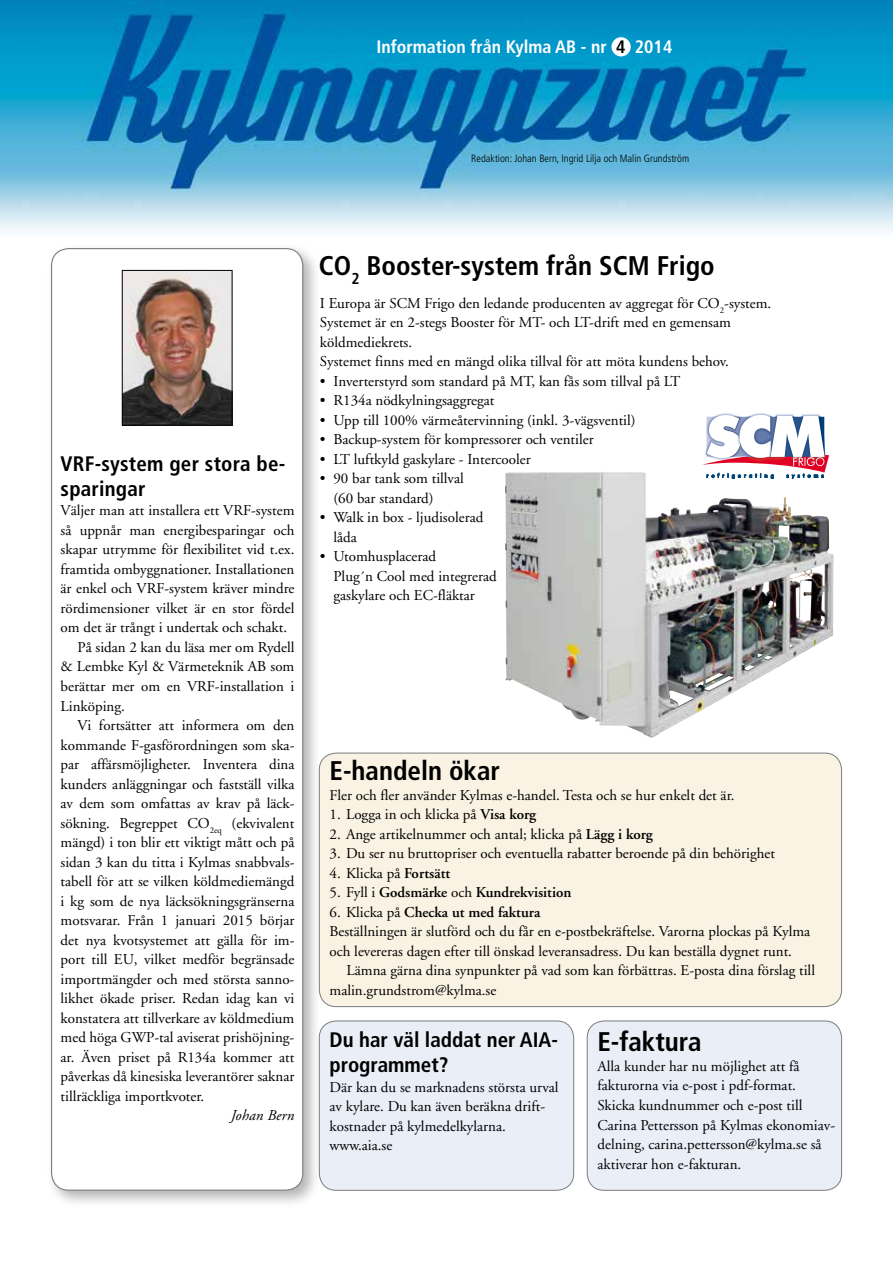
<style>
.page{position:relative;width:893px;height:1263px;background:#fff}
.page>*{position:absolute;margin:0;border:0;box-sizing:border-box;transform-origin:0 0}
.t1{font:700 condensed 27px "Frutiger LT";color:#000}
.t2{font:700 condensed 21px/25.2px "Frutiger LT";color:#000}
.t3{font:700 condensed 18px "Frutiger LT";color:#fff}
.t4{font:15px/19.5px "Adobe Garamond LT";color:#000}
.t5{font:600 15px "Adobe Garamond LT";color:#000}
.t6{font:italic 15px "Adobe Garamond LT";letter-spacing:.01em;color:#000}
.t7{font:300 condensed 10.5px "Frutiger LT";color:#000}
.s1{color:#000}
.s2{font-weight:600}
.s3{font-weight:400}
</style>
<div class="page">
<div style="left:319px;top:1021px;width:255px;height:169px;background:#eaeef7;border-radius:17px"></div>
<div style="left:319px;top:1020px;width:255px;height:171px;border:1px solid #7b7c7e;border-radius:17px"></div>
<img style="left:0;top:0;width:893px;height:231px">
<div style="left:611px;top:37px;width:20px;height:19px;background:#fff;border-radius:50%"></div>
<div style="left:46px;top:243px;width:275px;height:966px;background:#000;opacity:.3"></div>
<div style="left:52px;top:249px;width:251px;height:941px;background:#fff;border-radius:17px"></div>
<img style="left:124px;top:272px;width:106px;height:152px">
<div style="left:122px;top:270px;width:110px;height:156px;border:1px solid #000"></div>
<div style="left:587px;top:1021px;width:255px;height:169px;background:#eaeef7;border-radius:17px"></div>
<div style="left:587px;top:1020px;width:255px;height:171px;border:1px solid #7b7c7e;border-radius:17px"></div>
<div style="left:319px;top:753px;width:523px;height:253px;background:#faf3e3;border-radius:17px"></div>
<div style="left:319px;top:753px;width:523px;height:254px;border:1px solid #7b7c7e;border-radius:17px"></div>
<svg style="left:702px;top:413px;width:127px;height:59px"></svg>
<img style="left:505px;top:472px;width:329px;height:266px">
<p class="t3" style="left:376px;top:36px;width:298px">Information från Kylma AB - nr <span class="s1">4</span> 2014</p>
<p class="t7" style="left:471px;top:152px;width:219px">Redaktion: Johan Bern, Ingrid Lilja och Malin Grundström</p>
<h2 class="t2" style="left:61px;top:451px;width:226px">VRF-system ger stora be&shy;sparingar</h2>
<p class="t4" style="left:61px;top:501px;width:235px">Väljer man att installera ett VRF-system</p>
<p class="t4" style="left:61px;top:521px;width:235px">så uppnår man energibesparingar och</p>
<p class="t4" style="left:61px;top:540px;width:235px">skapar utrymme för flexibilitet vid t.ex.</p>
<p class="t4" style="left:61px;top:560px;width:235px">framtida ombyggnationer. Installationen</p>
<p class="t4" style="left:61px;top:579px;width:235px">är enkel och VRF-system kräver mindre</p>
<p class="t4" style="left:61px;top:599px;width:235px">rördimensioner vilket är en stor fördel</p>
<p class="t4" style="left:61px;top:618px;width:228px">om det är trångt i undertak och schakt.</p>
<p class="t4" style="left:78px;top:638px;width:218px">På sidan 2 kan du läsa mer om Rydell</p>
<p class="t4" style="left:61px;top:657px;width:235px">&amp; Lembke Kyl &amp; Värmeteknik AB som</p>
<p class="t4" style="left:61px;top:677px;width:235px">berättar mer om en VRF-installation i</p>
<p class="t4" style="left:61px;top:696px;width:66px">Linköping.</p>
<p class="t4" style="left:78px;top:716px;width:218px">Vi fortsätter att informera om den</p>
<p class="t4" style="left:61px;top:735px;width:235px">kommande F-gasförordningen som ska-</p>
<p class="t4" style="left:61px;top:755px;width:235px">par affärsmöjligheter. Inventera dina</p>
<p class="t4" style="left:61px;top:774px;width:235px">kunders anläggningar och fastställ vilka</p>
<p class="t4" style="left:61px;top:794px;width:235px">av dem som omfattas av krav på läck-</p>
<p class="t4" style="left:61px;top:813px;width:235px">sökning. Begreppet CO<sub>2eq</sub> (ekvivalent</p>
<p class="t4" style="left:61px;top:833px;width:235px">mängd) i ton blir ett viktigt mått och på</p>
<p class="t4" style="left:61px;top:852px;width:235px">sidan 3 kan du titta i Kylmas snabbvals-</p>
<p class="t4" style="left:61px;top:872px;width:235px">tabell för att se vilken köldmediemängd</p>
<p class="t4" style="left:61px;top:891px;width:235px">i kg som de nya läcksökningsgränserna</p>
<p class="t4" style="left:61px;top:911px;width:235px">motsvarar. Från 1 januari 2015 börjar</p>
<p class="t4" style="left:61px;top:930px;width:235px">det nya kvotsystemet att gälla för im-</p>
<p class="t4" style="left:61px;top:950px;width:235px">port till EU, vilket medför begränsade</p>
<p class="t4" style="left:61px;top:969px;width:235px">importmängder och med största sanno-</p>
<p class="t4" style="left:61px;top:989px;width:235px">likhet ökade priser. Redan idag kan vi</p>
<p class="t4" style="left:61px;top:1008px;width:235px">konstatera att tillverkare av köldmedium</p>
<p class="t4" style="left:61px;top:1028px;width:235px">med höga GWP-tal aviserat prishöjning-</p>
<p class="t4" style="left:61px;top:1047px;width:235px">ar. Även priset på R134a kommer att</p>
<p class="t4" style="left:61px;top:1067px;width:235px">påverkas då kinesiska leverantörer saknar</p>
<p class="t4" style="left:61px;top:1086px;width:145px">tillräckliga importkvoter.</p>
<p class="t6" style="left:231px;top:1107px;width:65px">Johan Bern</p>
<h1 class="t1" style="left:319px;top:250px;width:397px">CO<sub>2</sub> Booster-system från SCM Frigo</h1>
<p class="t4" style="left:320px;top:293px;width:453px">I Europa är SCM Frigo den ledande producenten av aggregat för CO<sub>2</sub>-system.<br>Systemet är en 2-stegs Booster för MT- och LT-drift med en gemensam köldmediekrets.<br>Systemet finns med en mängd olika tillval för att möta kundens behov.</p>
<p class="t4" style="left:320px;top:371px;width:362px">• Inverterstyrd som standard på MT, kan fås som tillval på LT</p>
<p class="t4" style="left:320px;top:391px;width:176px">• R134a nödkylningsaggregat</p>
<p class="t4" style="left:320px;top:410px;width:317px">• Upp till 100% värmeåtervinning (inkl. 3-vägsventil)</p>
<p class="t4" style="left:320px;top:430px;width:275px">• Backup-system för kompressorer och ventiler</p>
<p class="t4" style="left:320px;top:449px;width:212px">• LT luftkyld gaskylare - Intercooler</p>
<p class="t4" style="left:333px;top:469px;width:132px;text-indent:-14px">• 90 bar tank som tillval (60 bar standard)</p>
<p class="t4" style="left:333px;top:508px;width:151px;text-indent:-14px">• Walk in box - ljudisolerad låda</p>
<p class="t4" style="left:333px;top:547px;width:165px;text-indent:-14px">• Utomhusplacerad<br>Plug´n Cool med integrerad gaskylare och EC-fläktar</p>
<h1 class="t1" style="left:330px;top:755px;width:172px">E-handeln ökar</h1>
<p class="t4" style="left:330px;top:786px;width:406px">Fler och fler använder Kylmas e-handel. Testa och se hur enkelt det är.</p>
<p class="t4" style="left:330px;top:805px;width:208px">1. Logga in och klicka på <span class="s2">Visa korg</span></p>
<p class="t4" style="left:330px;top:825px;width:325px">2. Ange artikelnummer och antal; klicka på <span class="s2">Lägg i korg</span></p>
<p class="t4" style="left:330px;top:844px;width:447px">3. Du ser nu bruttopriser och eventuella rabatter beroende på din behörighet</p>
<p class="t4" style="left:330px;top:864px;width:122px">4. Klicka på <span class="s2">Fortsätt</span></p>
<p class="t5" style="left:330px;top:884px;width:243px"><span class="s3">5. Fyll i</span> Godsmärke <span class="s3">och</span> Kundrekvisition</p>
<p class="t4" style="left:330px;top:903px;width:482px">6. Klicka på <span class="s2">Checka ut med faktura<br></span>Beställningen är slutförd och du får en e-postbekräftelse. Varorna plockas på Kylma och levereras dagen efter till önskad leveransadress. Du kan beställa dygnet runt.</p>
<p class="t4" style="left:330px;top:961px;width:487px;text-indent:17px">Lämna gärna dina synpunkter på vad som kan förbättras. E-posta dina förslag till malin.grundstrom@kylma.se</p>
<h2 class="t2" style="left:330px;top:1027px;width:230px">Du har väl laddat ner AIA&shy;programmet?</h2>
<p class="t4" style="left:330px;top:1077px;width:231px">Där kan du se marknadens största urval av kylare. Du kan även beräkna drift&shy;kostnader på kylmedelkylarna. www.aia.se</p>
<h1 class="t1" style="left:597px;top:1026px;width:106px">E-faktura</h1>
<p class="t4" style="left:597px;top:1057px;width:239px">Alla kunder har nu möjlighet att få fakturorna via e-post i pdf-format.<br>Skicka kundnummer och e-post till Carina Pettersson på Kylmas ekonomiav&shy;delning, carina.pettersson@kylma.se så aktiverar hon e-fakturan.</p>
</div>
